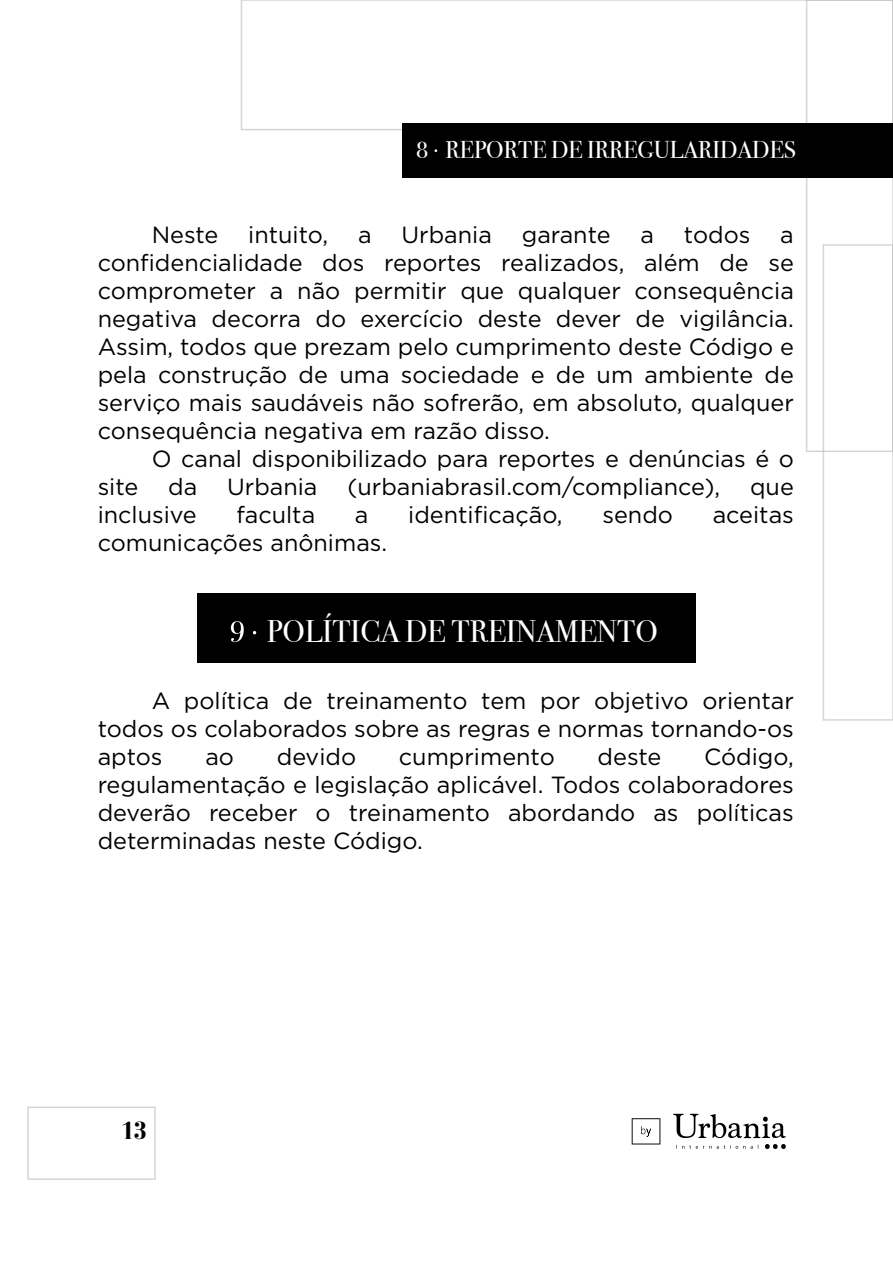
<style>
.page{position:relative;width:893px;height:1263px;background:#fff}
.page>*{position:absolute;margin:0;border:0;box-sizing:border-box;transform-origin:0 0}
.t1{font:31.2px "Bodoni Svty Two OSITCTT";color:#fff}
.t2{font:700 25.8px "Bodoni FLF";color:#000}
.t3{font:24.3px "Bodoni Svty Two OSITCTT";color:#fff}
.t4{font:23.4px/28px "Gotham";color:#000;text-align:justify}
</style>
<div class="page">
<svg style="left:241px;top:0;width:565px;height:130px"></svg>
<svg style="left:27px;top:1106px;width:129px;height:74px"></svg>
<svg style="left:632px;top:1118px;width:28px;height:26px"></svg>
<svg style="left:673px;top:1114px;width:113px;height:35px"></svg>
<svg style="left:806px;top:0;width:87px;height:721px"></svg>
<div style="left:403px;top:124px;width:490px;height:54px;background:#000"></div>
<div style="left:197px;top:594px;width:499px;height:69px;background:#000"></div>
<svg style="left:231px;top:621px;width:13px;height:21px"></svg>
<p class="t3" style="left:416px;top:135px;width:381px">8 REPORTE DE IRREGULARIDADES</p>
<p class="t3" style="left:487px;top:135px;width:13px">8</p>
<p class="t4" style="left:152px;top:220px;width:68px">Neste</p>
<p class="t4" style="left:248px;top:220px;width:82px">intuito,</p>
<p class="t4" style="left:358px;top:220px;width:15px">a</p>
<p class="t4" style="left:402px;top:220px;width:92px">Urbania</p>
<p class="t4" style="left:522px;top:220px;width:90px">garante</p>
<p class="t4" style="left:640px;top:220px;width:15px">a</p>
<p class="t4" style="left:684px;top:220px;width:68px">todos</p>
<p class="t4" style="left:98px;top:220px;width:698px;text-indent:683px">a confidencialidade dos reportes realizados, além de se comprometer a não permitir que qualquer consequência negativa decorra do exercício deste dever de vigilância.<br>Assim, todos que prezam pelo cumprimento deste Código e pela construção de uma sociedade e de um ambiente de serviço mais saudáveis não sofrerão, em absoluto, qualquer consequência negativa em razão disso.</p>
<p class="t4" style="left:152px;top:444px;width:644px">O canal disponibilizado para reportes e denúncias é o</p>
<p class="t4" style="left:98px;top:472px;width:42px">site</p>
<p class="t4" style="left:168px;top:472px;width:31px">da</p>
<p class="t4" style="left:227px;top:472px;width:92px">Urbania</p>
<p class="t4" style="left:347px;top:472px;width:374px">(urbaniabrasil.com/compliance),</p>
<p class="t4" style="left:750px;top:472px;width:45px">que</p>
<p class="t4" style="left:98px;top:501px;width:101px">inclusive</p>
<p class="t4" style="left:237px;top:501px;width:80px">faculta</p>
<p class="t4" style="left:355px;top:501px;width:15px">a</p>
<p class="t4" style="left:408px;top:501px;width:156px">identificação,</p>
<p class="t4" style="left:602px;top:501px;width:72px">sendo</p>
<p class="t4" style="left:713px;top:501px;width:83px">aceitas</p>
<p class="t4" style="left:98px;top:529px;width:291px">comunicações anônimas.</p>
<h1 class="t1" style="left:267px;top:613px;width:393px">POLÍTICA DE TREINAMENTO</h1>
<p class="t4" style="left:98px;top:686px;width:698px;text-indent:54px">A política de treinamento tem por objetivo orientar todos os colaborados sobre as regras e normas tornando-os aptos</p>
<p class="t4" style="left:98px;top:742px;width:698px;text-indent:606px">Código, regulamentação e legislação aplicável. Todos colaboradores deverão receber o treinamento abordando as políticas determinadas neste Código.</p>
<p class="t4" style="left:205px;top:742px;width:30px">ao</p>
<p class="t4" style="left:277px;top:742px;width:81px">devido</p>
<p class="t4" style="left:399px;top:742px;width:157px">cumprimento</p>
<p class="t4" style="left:598px;top:742px;width:65px">deste</p>
<p class="t2" style="left:120px;top:1116px;width:29px">13</p>
</div>
